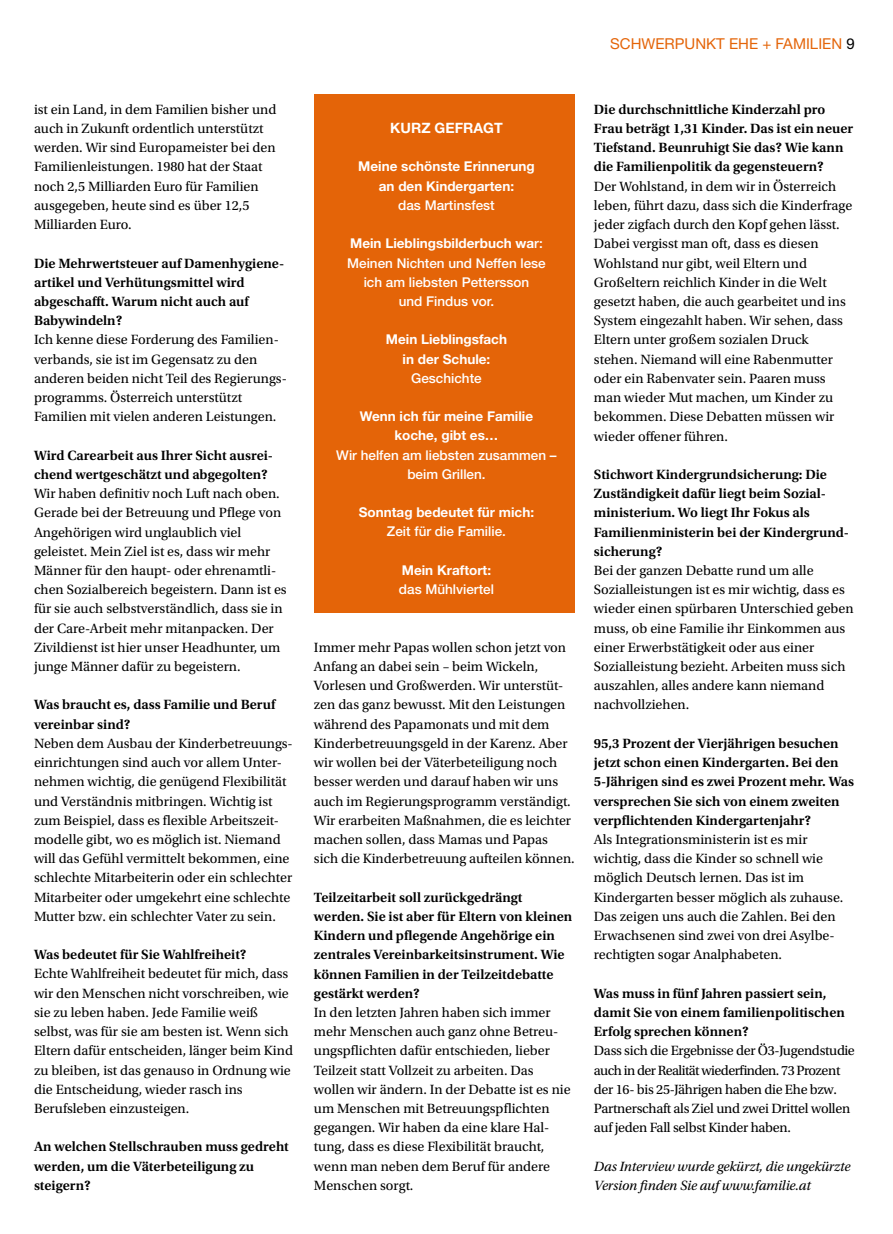
<style>
.page{position:relative;width:893px;height:1234px;background:#fff}
.page>*{position:absolute;margin:0;border:0;box-sizing:border-box;transform-origin:0 0}
.t1{font:15px "Helvetica Neue LT Std";color:#e46408}
.t2{font:700 14.25px "Helvetica Neue LT Std";color:#fff}
.t3{font:14.1px/19.2px "Utopia Std";color:#000}
.t4{font:600 14.1px/19.2px "Utopia Std";color:#000}
.t5{font:14.1px/19.2px "Utopia Std";letter-spacing:-.02em;color:#000}
.t6{font:italic 14.1px/19.2px "Utopia Std";letter-spacing:-.01em;color:#000}
.t7{font:500 13.5px/19.2px "Helvetica Neue LT Std";color:#fff;text-align:center}
.t8{font:700 13.5px/19.2px "Helvetica Neue LT Std";color:#fff;text-align:center}
.s1{color:#000}
.s2{font-weight:700}
</style>
<div class="page">
<div style="left:314px;top:95px;width:261px;height:518px;background:#e46408"></div>
<p class="t1" style="left:610px;top:35px;width:246px">SCHWERPUNKT EHE + FAMILIEN <span class="s1">9</span></p>
<p class="t3" style="left:34px;top:100px;width:244px">ist ein Land, in dem Familien bisher und auch in Zukunft ordentlich unterstützt werden. Wir sind Europameister bei den Familienleistungen. 1980 hat der Staat noch 2,5 Milliarden Euro für Familien ausgegeben, heute sind es über 12,5<br>Milliarden Euro.</p>
<p class="t4" style="left:34px;top:253px;width:252px">Die Mehrwertsteuer auf Damenhygiene&shy;artikel und Verhütungsmittel wird abgeschafft. Warum nicht auch auf<br>Babywindeln?</p>
<p class="t3" style="left:34px;top:330px;width:254px">Ich kenne diese Forderung des Familien&shy;verbands, sie ist im Gegensatz zu den anderen beiden nicht Teil des Regierungs&shy;programms. Österreich unterstützt Familien mit vielen anderen Leistungen.</p>
<p class="t4" style="left:34px;top:445px;width:241px">Wird Carearbeit aus Ihrer Sicht ausrei&shy;chend wertgeschätzt und abgegolten?</p>
<p class="t3" style="left:34px;top:484px;width:254px">Wir haben definitiv noch Luft nach oben.<br>Gerade bei der Betreuung und Pflege von Angehörigen wird unglaublich viel geleistet. Mein Ziel ist es, dass wir mehr Männer für den haupt- oder ehrenamtli&shy;chen Sozialbereich begeistern. Dann ist es für sie auch selbstverständlich, dass sie in der Care-Arbeit mehr mitanpacken. Der Zivildienst ist hier unser Headhunter, um junge Männer dafür zu begeistern.</p>
<p class="t4" style="left:34px;top:695px;width:243px">Was braucht es, dass Familie und Beruf vereinbar sind?</p>
<p class="t3" style="left:34px;top:733px;width:260px">Neben dem Ausbau der Kinderbetreuungs&shy;einrichtungen sind auch vor allem Unter&shy;nehmen wichtig, die genügend Flexibilität und Verständnis mitbringen. Wichtig ist zum Beispiel, dass es flexible Arbeitszeit&shy;modelle gibt, wo es möglich ist. Niemand will das Gefühl vermittelt bekommen, eine schlechte Mitarbeiterin oder ein schlechter Mitarbeiter oder umgekehrt eine schlechte Mutter bzw. ein schlechter Vater zu sein.</p>
<p class="t4" style="left:34px;top:945px;width:214px">Was bedeutet für Sie Wahlfreiheit?</p>
<p class="t3" style="left:34px;top:964px;width:261px">Echte Wahlfreiheit bedeutet für mich, dass wir den Menschen nicht vorschreiben, wie sie zu leben haben. Jede Familie weiß selbst, was für sie am besten ist. Wenn sich Eltern dafür entscheiden, länger beim Kind zu bleiben, ist das genauso in Ordnung wie die Entscheidung, wieder rasch ins Berufsleben einzusteigen.</p>
<p class="t4" style="left:34px;top:1137px;width:256px">An welchen Stellschrauben muss gedreht werden, um die Väterbeteiligung zu steigern?</p>
<p class="t2" style="left:390px;top:119px;width:114px">KURZ GEFRAGT</p>
<p class="t8" style="left:358px;top:157px;width:178px">Meine schönste Erinnerung an den Kindergarten:</p>
<p class="t7" style="left:398px;top:195px;width:98px">das Martinsfest</p>
<p class="t7" style="left:347px;top:234px;width:200px"><span class="s2">Mein Lieblingsbilderbuch wa</span>r:<br>Meinen Nichten und Neffen lese ich am liebsten Pettersson<br>und Findus vor.</p>
<p class="t8" style="left:386px;top:329px;width:123px">Mein Lieblingsfach in der Schule:</p>
<p class="t7" style="left:411px;top:368px;width:72px">Geschichte</p>
<p class="t8" style="left:360px;top:406px;width:175px">Wenn ich für meine Familie koche, gibt es…</p>
<p class="t7" style="left:336px;top:445px;width:222px">Wir helfen am liebsten zusammen – beim Grillen.</p>
<p class="t8" style="left:359px;top:502px;width:177px">Sonntag bedeutet für mich:</p>
<p class="t7" style="left:387px;top:522px;width:121px">Zeit für die Familie.</p>
<p class="t8" style="left:402px;top:560px;width:91px">Mein Kraftort:</p>
<p class="t7" style="left:399px;top:579px;width:97px">das Mühlviertel</p>
<p class="t3" style="left:314px;top:637px;width:262px">Immer mehr Papas wollen schon jetzt von Anfang an dabei sein – beim Wickeln, Vorlesen und Großwerden. Wir unterstüt&shy;zen das ganz bewusst. Mit den Leistungen während des Papamonats und mit dem Kinderbetreuungsgeld in der Karenz. Aber wir wollen bei der Väterbeteiligung noch besser werden und darauf haben wir uns auch im Regierungsprogramm verständigt.<br>Wir erarbeiten Maßnahmen, die es leichter machen sollen, dass Mamas und Papas sich die Kinderbetreuung aufteilen können.</p>
<p class="t4" style="left:314px;top:887px;width:260px">Teilzeitarbeit soll zurückgedrängt werden. Sie ist aber für Eltern von kleinen Kindern und pflegende Angehörige ein zentrales Vereinbarkeitsinstrument. Wie können Familien in der Teilzeitdebatte gestärkt werden?</p>
<p class="t3" style="left:314px;top:1002px;width:258px">In den letzten Jahren haben sich immer mehr Menschen auch ganz ohne Betreu&shy;ungspflichten dafür entschieden, lieber Teilzeit statt Vollzeit zu arbeiten. Das wollen wir ändern. In der Debatte ist es nie um Menschen mit Betreuungspflichten gegangen. Wir haben da eine klare Hal&shy;tung, dass es diese Flexibilität braucht, wenn man neben dem Beruf für andere Menschen sorgt.</p>
<p class="t4" style="left:594px;top:100px;width:261px">Die durchschnittliche Kinderzahl pro Frau beträgt 1,31 Kinder. Das ist ein neuer Tiefstand. Beunruhigt Sie das? Wie kann die Familienpolitik da gegensteuern?</p>
<p class="t3" style="left:594px;top:177px;width:260px">Der Wohlstand, in dem wir in Österreich leben, führt dazu, dass sich die Kinderfrage jeder zigfach durch den Kopf gehen lässt.<br>Dabei vergisst man oft, dass es diesen Wohlstand nur gibt, weil Eltern und Großeltern reichlich Kinder in die Welt gesetzt haben, die auch gearbeitet und ins System eingezahlt haben. Wir sehen, dass Eltern unter großem sozialen Druck stehen. Niemand will eine Rabenmutter oder ein Rabenvater sein. Paaren muss man wieder Mut machen, um Kinder zu bekommen. Diese Debatten müssen wir wieder offener führen.</p>
<p class="t4" style="left:594px;top:465px;width:257px">Stichwort Kindergrundsicherung: Die Zuständigkeit dafür liegt beim Sozial&shy;ministerium. Wo liegt Ihr Fokus als Familienministerin bei der Kindergrund&shy;sicherung?</p>
<p class="t3" style="left:594px;top:561px;width:261px">Bei der ganzen Debatte rund um alle Sozialleistungen ist es mir wichtig, dass es wieder einen spürbaren Unterschied geben muss, ob eine Familie ihr Einkommen aus einer Erwerbstätigkeit oder aus einer Sozialleistung bezieht. Arbeiten muss sich auszahlen, alles andere kann niemand nachvollziehen.</p>
<p class="t4" style="left:594px;top:733px;width:262px">95,3 Prozent der Vierjährigen besuchen jetzt schon einen Kindergarten. Bei den 5-Jährigen sind es zwei Prozent mehr. Was versprechen Sie sich von einem zweiten verpflichtenden Kindergartenjahr?</p>
<p class="t3" style="left:594px;top:829px;width:251px">Als Integrationsministerin ist es mir wichtig, dass die Kinder so schnell wie möglich Deutsch lernen. Das ist im Kindergarten besser möglich als zuhause.<br>Das zeigen uns auch die Zahlen. Bei den Erwachsenen sind zwei von drei Asylbe&shy;rechtigten sogar Analphabeten.</p>
<p class="t4" style="left:594px;top:983px;width:252px">Was muss in fünf Jahren passiert sein, damit Sie von einem familienpolitischen<br>Erfolg sprechen können?</p>
<p class="t5" style="left:594px;top:1041px;width:262px">Dass sich die Ergebnisse der Ö3-Jugendstudie auch in der Realität wiederfinden. 73 Prozent der 16- bis 25-Jährigen haben die Ehe bzw.<br>Partnerschaft als Ziel und zwei Drittel wollen auf jeden Fall selbst Kinder haben.</p>
<p class="t6" style="left:594px;top:1156px;width:258px">Das Interview wurde gekürzt, die ungekürzte<br>Version finden Sie auf www.familie.at</p>
</div>
